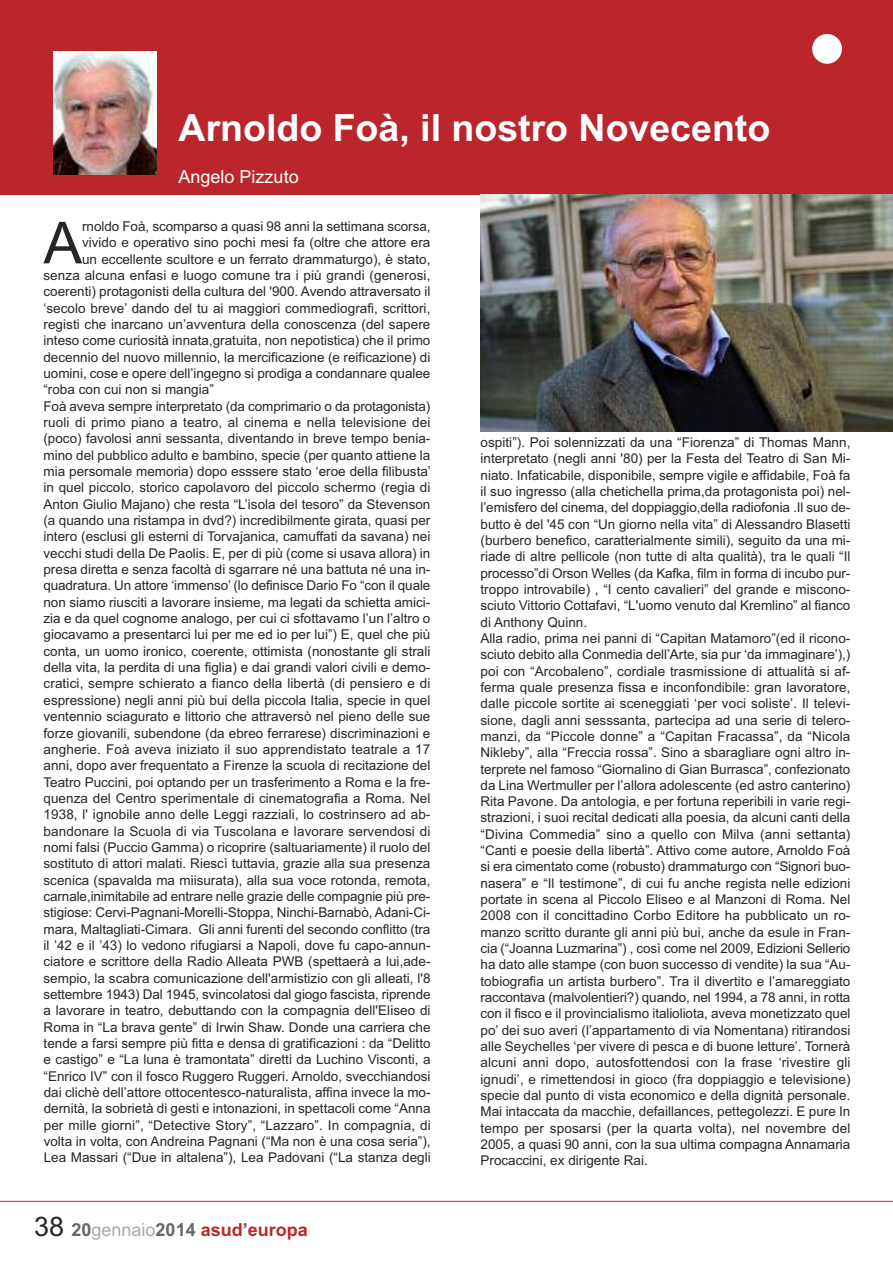
<style>
.page{position:relative;width:893px;height:1263px;background:#fff}
.page>*{position:absolute;margin:0;border:0;box-sizing:border-box;transform-origin:0 0}
.t1{font:57.9px "Arial";color:#272627}
.t2{font:700 37.5px "Arial";color:#fff}
.t3{font:700 18px "Arial";color:#bb262c}
.t4{font:18px "Arial";color:#fff}
.t5{font:13.5px/16.4px "Arial";color:#272627}
.s1{font-weight:400;font-size:27px;color:#272627}
.s2{color:#666}
.s3{font-weight:400;color:#a9a9a9}
</style>
<div class="page">
<div style="left:0;top:0;width:893px;height:194px;background:#bb262c"></div>
<div style="left:812px;top:34px;width:30px;height:30px;background:#fff;border-radius:50%"></div>
<hr style="left:0;top:1201px;width:893px;height:1px;background:#bb262c">
<img style="left:53px;top:51px;width:104px;height:123px">
<img style="left:480px;top:194px;width:413px;height:237px">
<h2 class="t2" style="left:179px;top:106px;width:593px">Arnoldo Foà, il nostro Novecento</h2>
<h3 class="t4" style="left:179px;top:167px;width:122px">Angelo Pizzuto</h3>
<h1 class="t1" style="left:43px;top:209px;width:40px">A</h1>
<p class="t5" style="left:82px;top:218px;width:350px">rnoldo Foà, scomparso a quasi 98 anni la settimana scorsa,</p>
<p class="t5" style="left:82px;top:234px;width:350px">vivido e operativo sino pochi mesi fa (oltre che attore era</p>
<p class="t5" style="left:82px;top:251px;width:350px">un eccellente scultore e un ferrato drammaturgo), è stato,</p>
<p class="t5" style="left:43px;top:267px;width:388px">senza alcuna enfasi e luogo comune tra i più grandi (generosi,</p>
<p class="t5" style="left:43px;top:283px;width:388px">coerenti) protagonisti della cultura del '900. Avendo attraversato il</p>
<p class="t5" style="left:43px;top:300px;width:388px">‘secolo breve’ dando del tu ai maggiori commediografi, scrittori,</p>
<p class="t5" style="left:43px;top:316px;width:388px">registi che inarcano un’avventura della conoscenza (del sapere</p>
<p class="t5" style="left:43px;top:332px;width:388px">inteso come curiosità innata,gratuita, non nepotistica) che il primo</p>
<p class="t5" style="left:43px;top:349px;width:388px">decennio del nuovo millennio, la mercificazione (e reificazione) di</p>
<p class="t5" style="left:43px;top:365px;width:388px">uomini, cose e opere dell’ingegno si prodiga a condannare qualee</p>
<p class="t5" style="left:43px;top:381px;width:172px">“roba con cui non si mangia”</p>
<p class="t5" style="left:43px;top:398px;width:388px">Foà aveva sempre interpretato (da comprimario o da protagonista)</p>
<p class="t5" style="left:43px;top:414px;width:388px">ruoli di primo piano a teatro, al cinema e nella televisione dei</p>
<p class="t5" style="left:43px;top:430px;width:388px">(poco) favolosi anni sessanta, diventando in breve tempo benia-</p>
<p class="t5" style="left:43px;top:447px;width:388px">mino del pubblico adulto e bambino, specie (per quanto attiene la</p>
<p class="t5" style="left:43px;top:463px;width:389px">mia persomale memoria) dopo esssere stato ‘eroe della filibusta’</p>
<p class="t5" style="left:43px;top:480px;width:388px">in quel piccolo, storico capolavoro del piccolo schermo (regia di</p>
<p class="t5" style="left:43px;top:496px;width:388px">Anton Giulio Majano) che resta “L’isola del tesoro” da Stevenson</p>
<p class="t5" style="left:43px;top:512px;width:388px">(a quando una ristampa in dvd?) incredibilmente girata, quasi per</p>
<p class="t5" style="left:43px;top:529px;width:388px">intero (esclusi gli esterni di Torvajanica, camuffati da savana) nei</p>
<p class="t5" style="left:43px;top:545px;width:388px">vecchi studi della De Paolis. E, per di più (come si usava allora) in</p>
<p class="t5" style="left:43px;top:561px;width:388px">presa diretta e senza facoltà di sgarrare né una battuta né una in-</p>
<p class="t5" style="left:43px;top:578px;width:388px">quadratura. Un attore ‘immenso’ (lo definisce Dario Fo “con il quale</p>
<p class="t5" style="left:43px;top:594px;width:388px">non siamo riusciti a lavorare insieme, ma legati da schietta amici-</p>
<p class="t5" style="left:43px;top:610px;width:388px">zia e da quel cognome analogo, per cui ci sfottavamo l’un l’altro o</p>
<p class="t5" style="left:43px;top:627px;width:388px">giocavamo a presentarci lui per me ed io per lui”) E, quel che più</p>
<p class="t5" style="left:43px;top:643px;width:388px">conta, un uomo ironico, coerente, ottimista (nonostante gli strali</p>
<p class="t5" style="left:43px;top:659px;width:388px">della vita, la perdita di una figlia) e dai grandi valori civili e demo-</p>
<p class="t5" style="left:43px;top:676px;width:388px">cratici, sempre schierato a fianco della libertà (di pensiero e di</p>
<p class="t5" style="left:43px;top:692px;width:388px">espressione) negli anni più bui della piccola Italia, specie in quel</p>
<p class="t5" style="left:43px;top:708px;width:388px">ventennio sciagurato e littorio che attraversò nel pieno delle sue</p>
<p class="t5" style="left:43px;top:725px;width:388px">forze giovanili, subendone (da ebreo ferrarese) discriminazioni e</p>
<p class="t5" style="left:43px;top:741px;width:388px">angherie. Foà aveva iniziato il suo apprendistato teatrale a 17</p>
<p class="t5" style="left:43px;top:757px;width:388px">anni, dopo aver frequentato a Firenze la scuola di recitazione del</p>
<p class="t5" style="left:43px;top:774px;width:388px">Teatro Puccini, poi optando per un trasferimento a Roma e la fre-</p>
<p class="t5" style="left:43px;top:790px;width:388px">quenza del Centro sperimentale di cinematografia a Roma. Nel</p>
<p class="t5" style="left:43px;top:806px;width:388px">1938, l' ignobile anno delle Leggi razziali, lo costrinsero ad ab-</p>
<p class="t5" style="left:43px;top:823px;width:388px">bandonare la Scuola di via Tuscolana e lavorare servendosi di</p>
<p class="t5" style="left:44px;top:839px;width:388px">nomi falsi (Puccio Gamma) o ricoprire (saltuariamente) il ruolo del</p>
<p class="t5" style="left:44px;top:855px;width:388px">sostituto di attori malati. Riescì tuttavia, grazie alla sua presenza</p>
<p class="t5" style="left:44px;top:872px;width:388px">scenica (spavalda ma miisurata), alla sua voce rotonda, remota,</p>
<p class="t5" style="left:44px;top:888px;width:388px">carnale,inimitabile ad entrare nelle grazie delle compagnie più pre-</p>
<p class="t5" style="left:43px;top:904px;width:388px">stigiose: Cervi-Pagnani-Morelli-Stoppa, Ninchi-Barnabò, Adani-Ci-</p>
<p class="t5" style="left:43px;top:921px;width:388px">mara, Maltagliati-Cimara. Gli anni furenti del secondo conflitto (tra</p>
<p class="t5" style="left:44px;top:937px;width:388px">il ’42 e il ’43) lo vedono rifugiarsi a Napoli, dove fu capo-annun-</p>
<p class="t5" style="left:44px;top:953px;width:388px">ciatore e scrittore della Radio Alleata PWB (spettaerà a lui,ade-</p>
<p class="t5" style="left:44px;top:970px;width:388px">sempio, la scabra comunicazione dell'armistizio con gli alleati, l'8</p>
<p class="t5" style="left:44px;top:986px;width:388px">settembre 1943) Dal 1945, svincolatosi dal giogo fascista, riprende</p>
<p class="t5" style="left:44px;top:1002px;width:388px">a lavorare in teatro, debuttando con la compagnia dell'Eliseo di</p>
<p class="t5" style="left:44px;top:1019px;width:388px">Roma in “La brava gente” di Irwin Shaw. Donde una carriera che</p>
<p class="t5" style="left:44px;top:1035px;width:388px">tende a farsi sempre più fitta e densa di gratificazioni : da “Delitto</p>
<p class="t5" style="left:44px;top:1051px;width:388px">e castigo” e “La luna è tramontata” diretti da Luchino Visconti, a</p>
<p class="t5" style="left:44px;top:1068px;width:388px">“Enrico IV” con il fosco Ruggero Ruggeri. Arnoldo, svecchiandosi</p>
<p class="t5" style="left:44px;top:1084px;width:388px">dai clichè dell’attore ottocentesco-naturalista, affina invece la mo-</p>
<p class="t5" style="left:44px;top:1100px;width:388px">dernità, la sobrietà di gesti e intonazioni, in spettacoli come “Anna</p>
<p class="t5" style="left:44px;top:1117px;width:388px">per mille giorni”, “Detective Story”, “Lazzaro”. In compagnia, di</p>
<p class="t5" style="left:44px;top:1133px;width:388px">volta in volta, con Andreina Pagnani (“Ma non è una cosa seria”),</p>
<p class="t5" style="left:44px;top:1149px;width:388px">Lea Massari (“Due in altalena”), Lea Padovani (“La stanza degli</p>
<h3 class="t3" style="left:34px;top:1219px;width:275px"><span class="s1">38</span> <span class="s2">20</span><span class="s3">gennaio</span><span class="s2">2014</span> asud’europa</h3>
<p class="t5" style="left:480px;top:434px;width:371px">ospiti”). Poi solennizzati da una “Fiorenza” di Thomas Mann, interpretato (negli anni '80) per la Festa del Teatro di San Mi&shy;niato. Infaticabile, disponibile, sempre vigile e affidabile, Foà fa il suo ingresso (alla chetichella prima,da protagonista poi) nel&shy;l’emisfero del cinema, del doppiaggio,della radiofonia .Il suo de&shy;butto è del '45 con “Un giorno nella vita” di Alessandro Blasetti (burbero benefico, caratterialmente simili), seguito da una mi&shy;riade di altre pellicole (non tutte di alta qualità), tra le quali “Il processo”di Orson Welles (da Kafka, film in forma di incubo pur&shy;troppo introvabile) , “I cento cavalieri” del grande e miscono&shy;sciuto Vittorio Cottafavi, “L'uomo venuto dal Kremlino” al fianco di Anthony Quinn.<br>Alla radio, prima nei panni di “Capitan Matamoro”(ed il ricono&shy;sciuto debito alla Conmedia dell’Arte, sia pur ‘da immaginare’),) poi con “Arcobaleno”, cordiale trasmissione di attualità si af&shy;ferma quale presenza fissa e inconfondibile: gran lavoratore, dalle piccole sortite ai sceneggiati ‘per voci soliste’. Il televi&shy;sione, dagli anni sesssanta, partecipa ad una serie di telero&shy;manzi, da “Piccole donne” a “Capitan Fracassa”, da “Nicola Nikleby”, alla “Freccia rossa”. Sino a sbaragliare ogni altro in&shy;terprete nel famoso “Giornalino di Gian Burrasca”, confezionato da Lina Wertmuller per l’allora adolescente (ed astro canterino)<br>Rita Pavone. Da antologia, e per fortuna reperibili in varie regi&shy;strazioni, i suoi recital dedicati alla poesia, da alcuni canti della “Divina Commedia” sino a quello con Milva (anni settanta) “Canti e poesie della libertà”. Attivo come autore, Arnoldo Foà si era cimentato come (robusto) drammaturgo con “Signori buo&shy;nasera” e “Il testimone”, di cui fu anche regista nelle edizioni portate in scena al Piccolo Eliseo e al Manzoni di Roma. Nel 2008 con il concittadino Corbo Editore ha pubblicato un ro&shy;manzo scritto durante gli anni più bui, anche da esule in Fran&shy;cia (“Joanna Luzmarina”) , così come nel 2009, Edizioni Sellerio ha dato alle stampe (con buon successo di vendite) la sua “Au&shy;tobiografia un artista burbero”. Tra il divertito e l’amareggiato raccontava (malvolentieri?) quando, nel 1994, a 78 anni, in rotta con il fisco e il provincialismo italioliota, aveva monetizzato quel po’ dei suo averi (l’appartamento di via Nomentana) ritirandosi alle Seychelles ‘per vivere di pesca e di buone letture’. Tornerà alcuni anni dopo, autosfottendosi con la frase ‘rivestire gli ignudi’, e rimettendosi in gioco (fra doppiaggio e televisione) specie dal punto di vista economico e della dignità personale.<br>Mai intaccata da macchie, defaillances, pettegolezzi. E pure In tempo per sposarsi (per la quarta volta), nel novembre del 2005, a quasi 90 anni, con la sua ultima compagna Annamaria Procaccini, ex dirigente Rai.</p>
</div>
